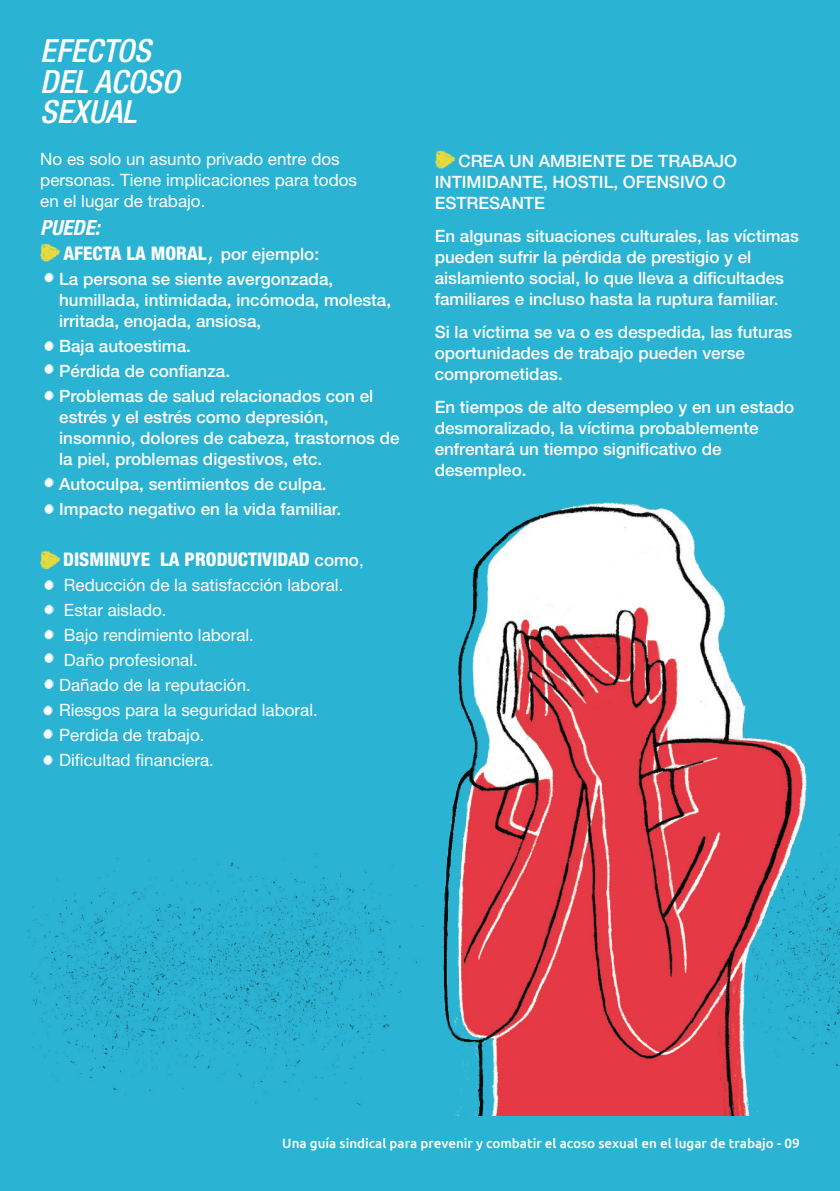
<style>
.page{position:relative;width:840px;height:1191px;background:#fff}
.page>*{position:absolute;margin:0;border:0;box-sizing:border-box;transform-origin:0 0}
.t1{font:italic 500 condensed 32px/30.4px "Helvetica Neue LT Std";color:#fff}
.t2{font:italic 700 condensed 21px "Helvetica Neue LT Std";color:#fff}
.t3{font:800 condensed 18.8px "Helvetica Neue LT Pro";color:#fff}
.t4{font:500 17px/21px "Helvetica Neue LT Pro";color:#fff}
.t5{font:17px/25px "Helvetica Neue LT Pro";color:#fff}
.t6{font:500 13.4px "Ubuntu";color:#fff}
.s1{font-family:"Helvetica Neue LT Std";font-weight:300;font-style:italic;font-size:32px}
.s2{font-weight:500;font-stretch:normal;font-size:17px}
.s3{font-weight:400;font-stretch:normal;font-size:17px}
</style>
<div class="page">
<div style="left:1px;top:0;width:838px;height:1191px;background:#2bb3d3"></div>
<img style="left:38px;top:274px;width:22px;height:16px">
<img style="left:38px;top:335px;width:22px;height:46px">
<img style="left:38px;top:384px;width:22px;height:23px">
<img style="left:38px;top:471px;width:22px;height:24px">
<img style="left:38px;top:498px;width:22px;height:23px">
<img style="left:38px;top:581px;width:22px;height:40px">
<img style="left:38px;top:623px;width:22px;height:47px">
<img style="left:38px;top:673px;width:22px;height:23px">
<img style="left:37px;top:699px;width:22px;height:47px">
<img style="left:37px;top:749px;width:22px;height:23px">
<div style="left:17px;top:848px;width:415px;height:291px;background:#2bb3d3"></div>
<img style="left:34px;top:235px;width:39px;height:39px">
<img style="left:34px;top:542px;width:39px;height:39px">
<img style="left:428px;top:141px;width:39px;height:40px">
<img style="left:815px;top:824px;width:24px;height:291px">
<img style="left:407px;top:456px;width:408px;height:659px">
<h1 class="t1" style="left:40px;top:36px;width:141px">EFECTOS<br>DEL ACOSO<br>SEXUAL</h1>
<p class="t5" style="left:40px;top:148px;width:318px;line-height:21px">No es solo un asunto privado entre dos personas. Tiene implicaciones para todos en el lugar de trabajo.</p>
<p class="t2" style="left:40px;top:215px;width:61px">PUEDE:</p>
<p class="t3" style="left:63px;top:242px;width:257px">AFECTA LA MORAL<span class="s1">,</span> <span class="s2">por ejemplo:</span></p>
<p class="t4" style="left:59px;top:268px;width:333px">La persona se siente avergonzada, humillada, intimidada, incómoda, molesta, irritada, enojada, ansiosa,</p>
<p class="t4" style="left:59px;top:333px;width:315px;line-height:25px">Baja autoestima.<br>Pérdida de confianza.<br>Problemas de salud relacionados con el</p>
<p class="t4" style="left:59px;top:406px;width:342px">estrés y el estrés como depresión, insomnio, dolores de cabeza, trastornos de la piel, problemas digestivos, etc.</p>
<p class="t4" style="left:59px;top:471px;width:283px;line-height:25px">Autoculpa, sentimientos de culpa.<br>Impacto negativo en la vida familiar.</p>
<p class="t3" style="left:63px;top:548px;width:302px">DISMINUYE LA PRODUCTIVIDAD <span class="s2">como</span><span class="s3">,</span></p>
<p class="t5" style="left:59px;top:572px;width:285px">Reducción de la satisfacción laboral.<br>Estar aislado.<br>Bajo rendimiento laboral.<br>Daño profesional.<br>Dañado de la reputación.<br>Riesgos para la seguridad laboral.<br>Perdida de trabajo.<br>Dificultad financiera.</p>
<p class="t4" style="left:434px;top:150px;width:304px;text-indent:24px">CREA UN AMBIENTE DE TRABAJO<br>INTIMIDANTE, HOSTIL, OFENSIVO O<br>ESTRESANTE</p>
<p class="t4" style="left:434px;top:225px;width:365px">En algunas situaciones culturales, las víctimas pueden sufrir la pérdida de prestigio y el aislamiento social, lo que lleva a dificultades familiares e incluso hasta la ruptura familiar.</p>
<p class="t4" style="left:434px;top:321px;width:359px">Si la víctima se va o es despedida, las futuras oportunidades de trabajo pueden verse comprometidas.</p>
<p class="t4" style="left:434px;top:396px;width:361px">En tiempos de alto desempleo y en un estado desmoralizado, la víctima probablemente enfrentará un tiempo significativo de desempleo.</p>
<p class="t6" style="left:282px;top:1134px;width:518px">Una guía sindical para prevenir y combatir el acoso sexual en el lugar de trabajo - 09</p>
</div>
